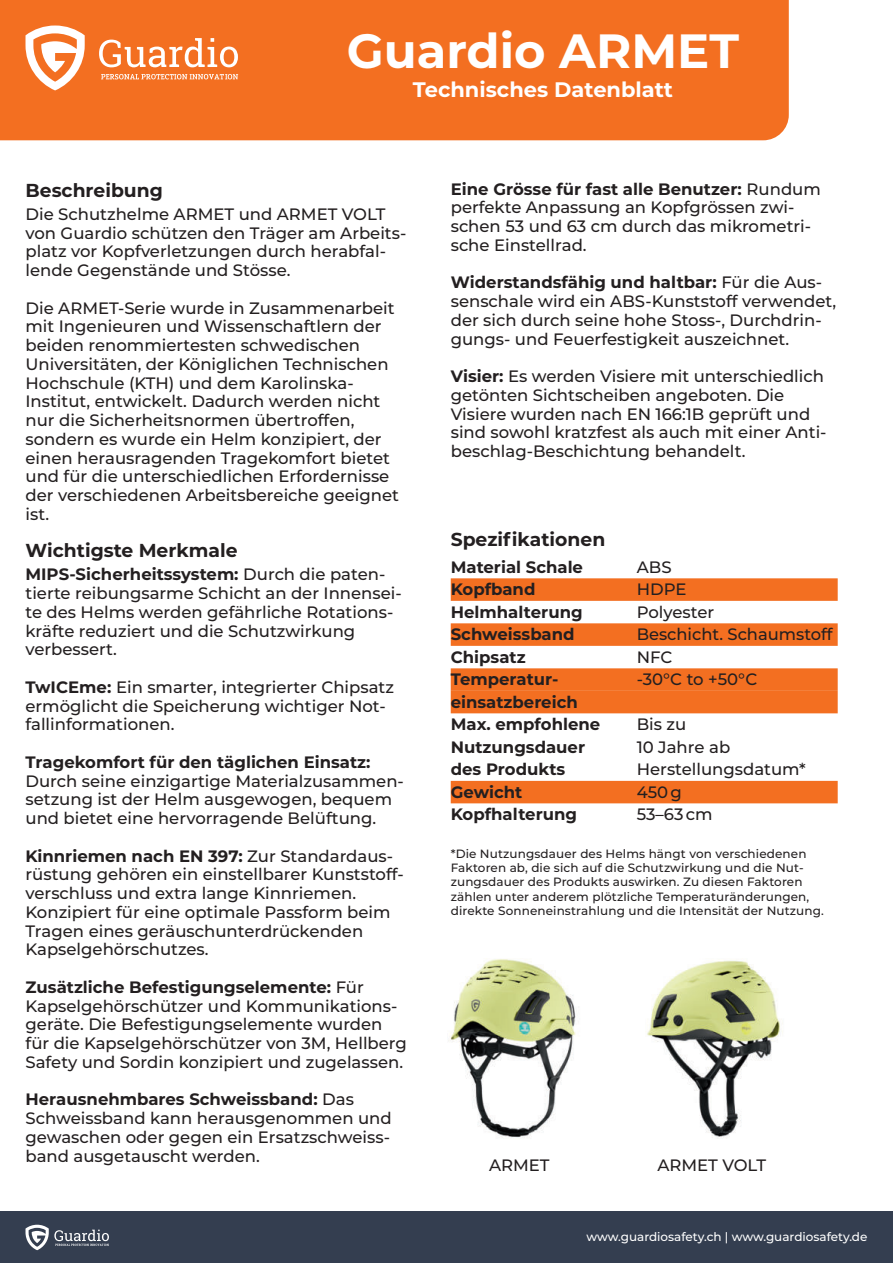
<style>
.page{position:relative;width:893px;height:1263px;background:#fff}
.page>*{position:absolute;margin:0;border:0;box-sizing:border-box;transform-origin:0 0}
.t1{font:700 48px "Montserrat";color:#fff}
.t2{font:700 21px "Montserrat";color:#fff}
.t3{font:700 18.75px "Montserrat";color:#231f20}
.t4{font:500 16.5px/18.8px "Montserrat";color:#231f20}
.t5{font:700 16.5px/22.5px "Montserrat";color:#231f20}
.t6{font:500 12px/14.4px "Montserrat";letter-spacing:.01em;color:#231f20}
.t7{font:500 12px "Montserrat";color:#fff}
.s1{font-weight:700}
</style>
<div class="page">
<div style="left:0;top:1212px;width:893px;height:51px;background:#343e50"></div>
<div style="left:0;top:0;width:789px;height:140px;background:#f36f21"></div>
<svg style="left:26px;top:26px;width:212px;height:64px"></svg>
<svg style="left:26px;top:1225px;width:83px;height:25px"></svg>
<img style="left:448px;top:959px;width:335px;height:180px">
<img style="left:604px;top:959px;width:23px;height:180px">
<div style="left:451px;top:578px;width:387px;height:23px;background:#f36f21"></div>
<div style="left:451px;top:623px;width:387px;height:23px;background:#f36f21"></div>
<div style="left:451px;top:668px;width:387px;height:23px;background:#f36f21"></div>
<div style="left:451px;top:691px;width:387px;height:22px;background:#f36f21"></div>
<div style="left:451px;top:781px;width:387px;height:22px;background:#f36f21"></div>
<h1 class="t1" style="left:347px;top:30px;width:394px">Guardio ARMET</h1>
<p class="t2" style="left:413px;top:81px;width:261px">Technisches Datenblatt</p>
<p class="t3" style="left:26px;top:182px;width:139px">Beschreibung</p>
<p class="t4" style="left:26px;top:205px;width:382px">Die Schutzhelme ARMET und ARMET VOLT von Guardio schützen den Träger am Arbeits&shy;platz vor Kopfverletzungen durch herabfal&shy;lende Gegenstände und Stösse.</p>
<p class="t4" style="left:26px;top:299px;width:375px">Die ARMET-Serie wurde in Zusammenarbeit mit Ingenieuren und Wissenschaftlern der beiden renommiertesten schwedischen Universitäten, der Königlichen Technischen Hochschule (KTH) und dem Karolinska-Institut, entwickelt. Dadurch werden nicht nur die Sicherheitsnormen übertroffen, sondern es wurde ein Helm konzipiert, der einen herausragenden Tragekomfort bietet und für die unterschiedlichen Erfordernisse der verschiedenen Arbeitsbereiche geeignet ist.</p>
<p class="t3" style="left:26px;top:542px;width:213px">Wichtigste Merkmale</p>
<p class="t4" style="left:26px;top:565px;width:378px"><span class="s1">MIPS-Sicherheitssystem:</span> Durch die paten&shy;tierte reibungsarme Schicht an der Innensei&shy;te des Helms werden gefährliche Rotations&shy;kräfte reduziert und die Schutzwirkung verbessert.</p>
<p class="t4" style="left:26px;top:678px;width:370px"><span class="s1">TwICEme:</span> Ein smarter, integrierter Chipsatz ermöglicht die Speicherung wichtiger Not&shy;fallinformationen.</p>
<p class="t5" style="left:26px;top:752px;width:347px">Tragekomfort für den täglichen Einsatz:</p>
<p class="t4" style="left:26px;top:772px;width:380px">Durch seine einzigartige Materialzusammen&shy;setzung ist der Helm ausgewogen, bequem und bietet eine hervorragende Belüftung.</p>
<p class="t4" style="left:26px;top:847px;width:380px"><span class="s1">Kinnriemen nach EN 397:</span> Zur Standardaus&shy;rüstung gehören ein einstellbarer Kunststoff&shy;verschluss und extra lange Kinnriemen.<br>Konzipiert für eine optimale Passform beim Tragen eines geräuschunterdrückenden Kapselgehörschutzes.</p>
<p class="t4" style="left:26px;top:978px;width:383px"><span class="s1">Zusätzliche Befestigungselemente:</span> Für Kapselgehörschützer und Kommunikations&shy;geräte. Die Befestigungselemente wurden für die Kapselgehörschützer von 3M, Hellberg Safety und Sordin konzipiert und zugelassen.</p>
<p class="t4" style="left:26px;top:1090px;width:368px"><span class="s1">Herausnehmbares Schweissband:</span> Das Schweissband kann herausgenommen und gewaschen oder gegen ein Ersatzschweiss&shy;band ausgetauscht werden.</p>
<p class="t4" style="left:451px;top:180px;width:372px"><span class="s1">Eine Grösse für fast alle Benutzer:</span> Rundum perfekte Anpassung an Kopfgrössen zwi&shy;schen 53 und 63 cm durch das mikrometri&shy;sche Einstellrad.</p>
<p class="t4" style="left:451px;top:273px;width:387px"><span class="s1">Widerstandsfähig und haltbar:</span> Für die Aus&shy;senschale wird ein ABS-Kunststoff verwendet, der sich durch seine hohe Stoss-, Durchdrin&shy;gungs- und Feuerfestigkeit auszeichnet.</p>
<p class="t4" style="left:451px;top:367px;width:377px"><span class="s1">Visier:</span> Es werden Visiere mit unterschiedlich getönten Sichtscheiben angeboten. Die Visiere wurden nach EN 166:1B geprüft und sind sowohl kratzfest als auch mit einer Anti&shy;beschlag-Beschichtung behandelt.</p>
<p class="t3" style="left:451px;top:531px;width:156px">Spezifikationen</p>
<p class="t5" style="left:451px;top:557px;width:134px">Material Schale</p>
<p class="t4" style="left:637px;top:558px;width:36px">ABS</p>
<p class="t5" style="left:451px;top:579px;width:86px">Kopfband</p>
<p class="t4" style="left:637px;top:580px;width:51px">HDPE</p>
<p class="t5" style="left:451px;top:602px;width:134px">Helmhalterung</p>
<p class="t4" style="left:637px;top:603px;width:79px">Polyester</p>
<p class="t5" style="left:451px;top:624px;width:125px">Schweissband</p>
<p class="t4" style="left:637px;top:625px;width:197px">Beschicht. Schaumstoff</p>
<p class="t5" style="left:451px;top:647px;width:76px">Chipsatz</p>
<p class="t4" style="left:637px;top:648px;width:37px">NFC</p>
<p class="t5" style="left:451px;top:669px;width:109px">Temperatur-</p>
<p class="t4" style="left:637px;top:670px;width:122px">-30°C to +50°C</p>
<p class="t5" style="left:451px;top:692px;width:151px">einsatzbereich<br>Max. empfohlene</p>
<p class="t4" style="left:637px;top:715px;width:51px">Bis zu</p>
<p class="t5" style="left:451px;top:737px;width:136px">Nutzungsdauer</p>
<p class="t4" style="left:637px;top:738px;width:95px">10 Jahre ab</p>
<p class="t5" style="left:451px;top:759px;width:116px">des Produkts</p>
<p class="t4" style="left:637px;top:760px;width:171px">Herstellungsdatum*</p>
<p class="t5" style="left:451px;top:782px;width:73px">Gewicht</p>
<p class="t4" style="left:637px;top:783px;width:47px">450 g</p>
<p class="t5" style="left:451px;top:804px;width:128px">Kopfhalterung</p>
<p class="t4" style="left:637px;top:805px;width:77px">53–63 cm</p>
<p class="t6" style="left:451px;top:846px;width:375px">*Die Nutzungsdauer des Helms hängt von verschiedenen Faktoren ab, die sich auf die Schutzwirkung und die Nut&shy;zungsdauer des Produkts auswirken. Zu diesen Faktoren zählen unter anderem plötzliche Temperaturänderungen, direkte Sonneneinstrahlung und die Intensität der Nutzung.</p>
<p class="t4" style="left:489px;top:1155px;width:62px">ARMET</p>
<p class="t4" style="left:657px;top:1155px;width:110px">ARMET VOLT</p>
<p class="t7" style="left:586px;top:1230px;width:283px">www.guardiosafety.ch | www.guardiosafety.de</p>
</div>
